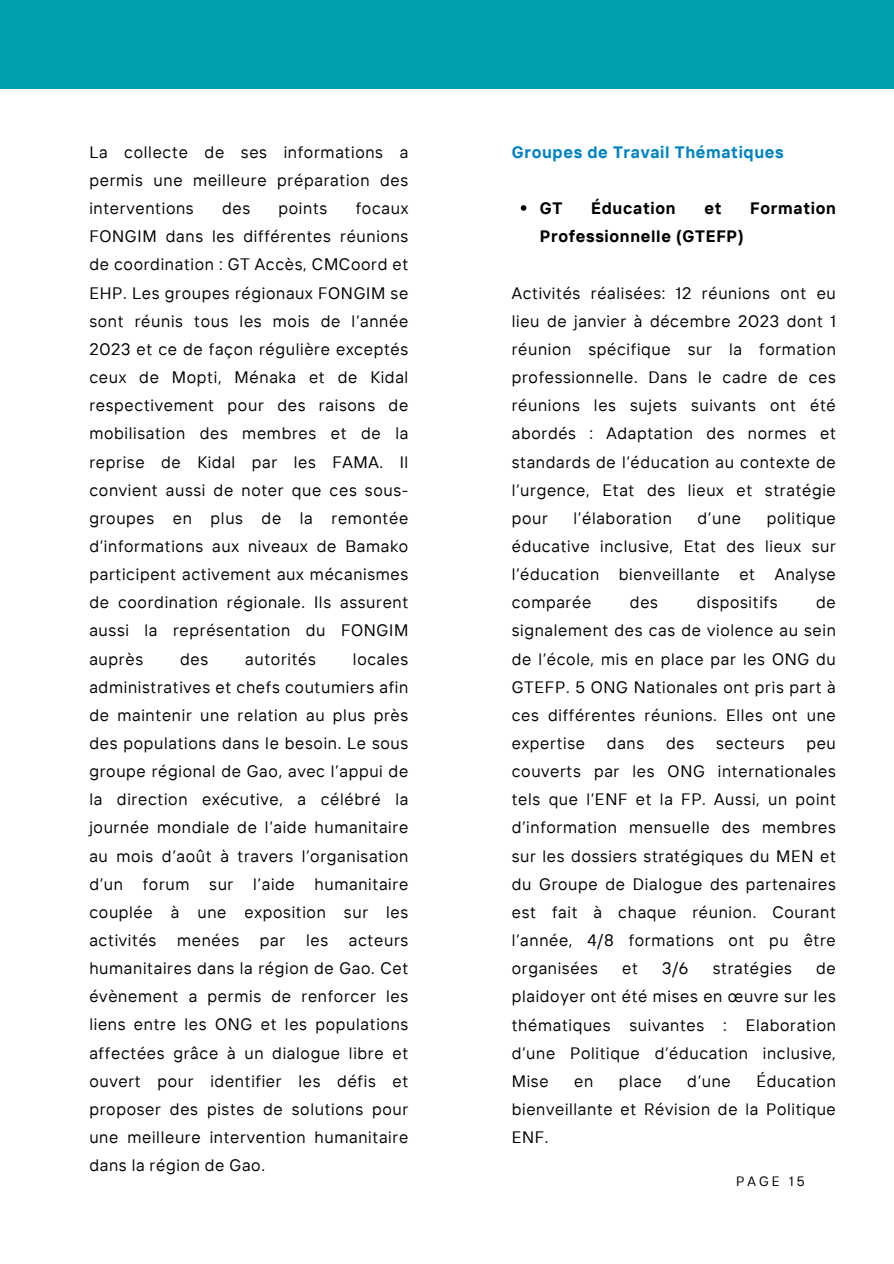
<style>
.page{position:relative;width:894px;height:1264px;background:#fff}
.page>*{position:absolute;margin:0;border:0;box-sizing:border-box;transform-origin:0 0}
.t1{font:16.5px/28.2px "TT Interphases";letter-spacing:.04em;color:#000001;text-align:justify}
.t2{font:700 16.5px "TT Interphases";letter-spacing:.04em;color:#000001}
.t3{font:700 16.5px "TT Interphases";letter-spacing:.04em;color:#0083c1}
.t4{font:13.5px "TT Interphases";letter-spacing:.23em;color:#000001}
</style>
<div class="page">
<div style="left:0;top:0;width:893px;height:89px;background:#00a0af"></div>
<svg style="left:520px;top:205px;width:6px;height:6px"></svg>
<p class="t1" style="left:89px;top:137px;width:320px">La collecte de ses informations a permis une meilleure préparation des interventions</p>
<p class="t1" style="left:89px;top:194px;width:320px;text-indent:266px">focaux FONGIM dans les différentes réunions de coordination : GT Accès, CMCoord et EHP. Les groupes régionaux FONGIM se sont réunis tous les mois de l’année 2023 et ce de façon régulière exceptés ceux de Mopti, Ménaka et de Kidal respectivement pour des raisons de mobilisation des membres et de la reprise de Kidal par les FAMA. Il convient aussi de noter que ces sous&shy;groupes en plus de la remontée d’informations aux niveaux de Bamako participent activement aux mécanismes de coordination régionale. Ils assurent aussi la représentation du FONGIM auprès</p>
<p class="t1" style="left:222px;top:194px;width:30px">des</p>
<p class="t1" style="left:278px;top:194px;width:50px">points</p>
<p class="t1" style="left:180px;top:644px;width:30px">des</p>
<p class="t1" style="left:245px;top:644px;width:72px">autorités</p>
<p class="t1" style="left:89px;top:644px;width:320px;text-indent:263px">locales administratives et chefs coutumiers afin de maintenir une relation au plus près des populations dans le besoin. Le sous groupe régional de Gao, avec l’appui de la direction exécutive, a célébré la journée mondiale de l’aide humanitaire au mois d’août à travers l’organisation d’un forum sur l’aide humanitaire couplée à une exposition sur les activités menées par les acteurs humanitaires dans la région de Gao. Cet évènement a permis de renforcer les liens entre les ONG et les populations affectées grâce à un dialogue libre et ouvert pour identifier les défis et proposer des pistes de solutions pour une meilleure intervention humanitaire dans la région de Gao.</p>
<p class="t3" style="left:511px;top:141px;width:273px">Groupes de Travail Thématiques</p>
<p class="t2" style="left:539px;top:198px;width:24px">GT</p>
<p class="t2" style="left:591px;top:198px;width:86px">Éducation</p>
<p class="t2" style="left:704px;top:198px;width:19px">et</p>
<p class="t2" style="left:750px;top:198px;width:87px">Formation</p>
<p class="t2" style="left:539px;top:226px;width:205px">Professionnelle (GTEFP)</p>
<p class="t1" style="left:511px;top:278px;width:325px">Activités réalisées: 12 réunions ont eu lieu de janvier à décembre 2023 dont 1 réunion spécifique sur la formation professionnelle. Dans le cadre de ces réunions les sujets suivants ont été abordés : Adaptation des normes et standards de l’éducation au contexte de l’urgence, Etat des lieux et stratégie pour</p>
<p class="t1" style="left:573px;top:503px;width:100px">l’élaboration</p>
<p class="t1" style="left:697px;top:503px;width:45px">d’une</p>
<p class="t1" style="left:511px;top:503px;width:325px;text-indent:255px">politique éducative inclusive, Etat des lieux sur l’éducation bienveillante et Analyse comparée</p>
<p class="t1" style="left:511px;top:588px;width:325px;text-indent:304px">de signalement des cas de violence au sein de l’école, mis en place par les ONG du GTEFP. 5 ONG Nationales ont pris part à ces différentes réunions. Elles ont une expertise</p>
<p class="t1" style="left:629px;top:588px;width:30px">des</p>
<p class="t1" style="left:696px;top:588px;width:82px">dispositifs</p>
<p class="t1" style="left:606px;top:728px;width:39px">dans</p>
<p class="t1" style="left:666px;top:728px;width:30px">des</p>
<p class="t1" style="left:715px;top:728px;width:70px">secteurs</p>
<p class="t1" style="left:511px;top:728px;width:325px;text-indent:294px">peu couverts par les ONG internationales tels que l’ENF et la FP. Aussi, un point d’information mensuelle des membres sur les dossiers stratégiques du MEN et du Groupe de Dialogue des partenaires est fait à chaque réunion. Courant l’année, 4/8 formations ont pu être organisées</p>
<p class="t1" style="left:622px;top:953px;width:17px">et</p>
<p class="t1" style="left:662px;top:953px;width:28px">3/6</p>
<p class="t1" style="left:712px;top:953px;width:81px">stratégies</p>
<p class="t1" style="left:511px;top:953px;width:325px;text-indent:304px">de plaidoyer ont été mises en œuvre sur les thématiques suivantes : Elaboration d’une Politique d’éducation inclusive, Mise</p>
<p class="t1" style="left:511px;top:1066px;width:325px;text-indent:245px">Éducation bienveillante et Révision de la Politique ENF.</p>
<p class="t4" style="left:735px;top:1172px;width:70px">PAGE 15</p>
<p class="t1" style="left:574px;top:1066px;width:21px">en</p>
<p class="t1" style="left:618px;top:1066px;width:44px">place</p>
<p class="t1" style="left:687px;top:1066px;width:45px">d’une</p>
</div>
